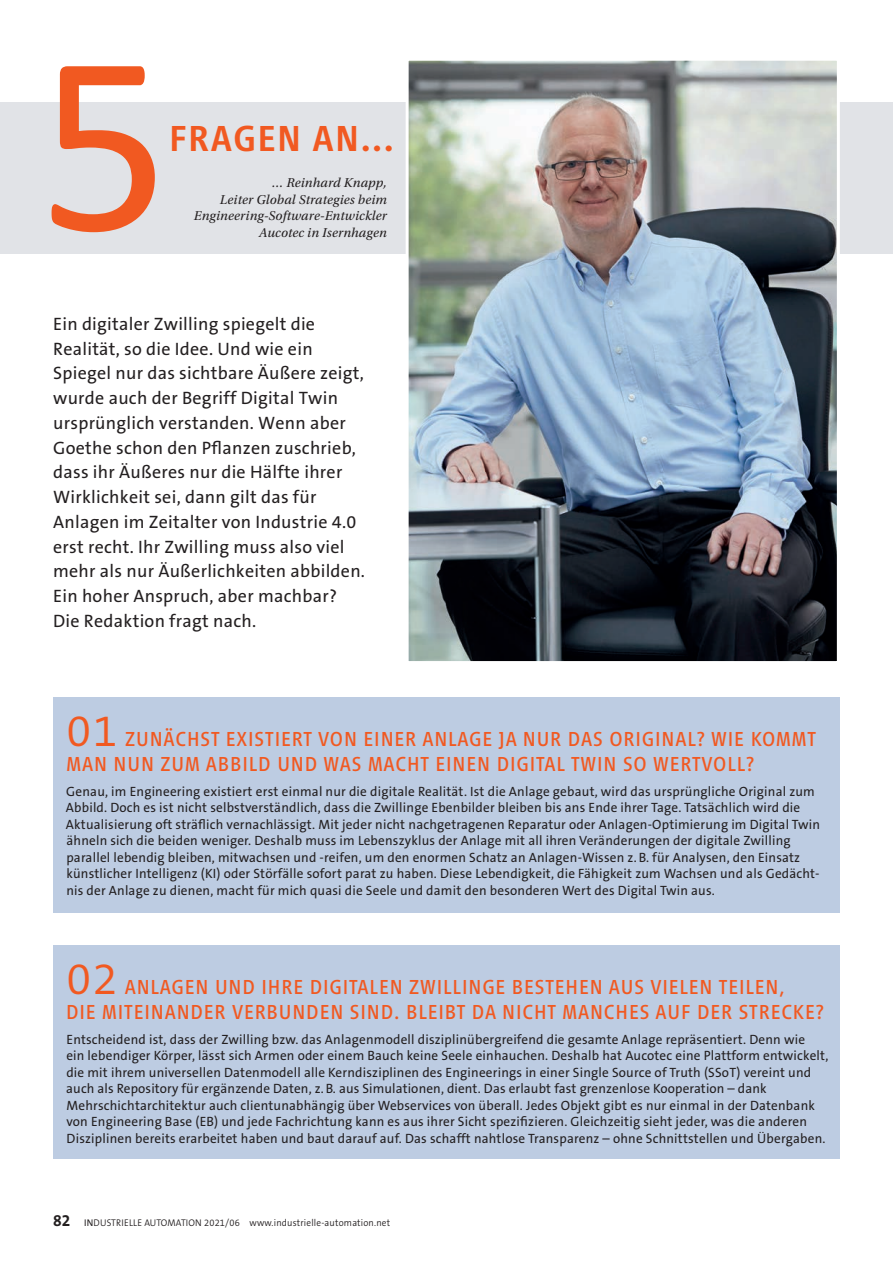
<style>
.page{position:relative;width:893px;height:1263px;background:#fff}
.page>*{position:absolute;margin:0;border:0;box-sizing:border-box;transform-origin:0 0}
.t1{font:258.75px "Calibri";color:#f15921}
.t2{font:500 37.5px "Vialog LT";letter-spacing:.04em;color:#f15921}
.t3{font:21px/25.5px "Vialog LT";letter-spacing:.04em;color:#f15921}
.t4{font:18px/24.8px "The Sans B5 Plain";letter-spacing:.015em;color:#231f20}
.t5{font:700 16.5px "The Sans B7";color:#231f20;scale:.95 1}
.t6{font:13.5px/16.5px "The Sans B5 Plain";letter-spacing:.015em;color:#231f20}
.t7{font:italic 13.5px/16.5px "Utopia Std";letter-spacing:.015em;color:#231f20;text-align:right}
.t8{font:300 9.75px "The Sans B4";letter-spacing:.02em;color:#231f20;scale:.95 1}
.s1{font-family:"The Sans B4";font-weight:300;font-size:45px}
.s2{font-family:"The Sans B5 Plain";font-weight:400}
</style>
<div class="page">
<div style="left:53px;top:697px;width:787px;height:215px;background:#bdcce2"></div>
<div style="left:53px;top:945px;width:787px;height:214px;background:#bdcce2"></div>
<div style="left:0;top:102px;width:893px;height:151px;background:#e1e3e7"></div>
<img style="left:410px;top:62px;width:426px;height:598px">
<div style="left:406px;top:58px;width:434px;height:606px;border:3px solid #fff"></div>
<h1 class="t1" style="left:39px;top:-36px;width:133px">5</h1>
<h2 class="t2" style="left:169px;top:118px;width:226px">FRAGEN AN...</h2>
<p class="t7" style="left:194px;top:175px;width:195px">… Reinhard Knapp,<br>Leiter Global Strategies beim<br>Engineering-Software-Entwickler<br>Aucotec in Isernhagen</p>
<p class="t4" style="left:53px;top:312px;width:313px">Ein digitaler Zwilling spiegelt die Realität, so die Idee. Und wie ein Spiegel nur das sichtbare Äußere zeigt, wurde auch der Begriff Digital Twin ursprünglich verstanden. Wenn aber Goethe schon den Pflanzen zuschrieb, dass ihr Äußeres nur die Hälfte ihrer Wirklichkeit sei, dann gilt das für Anlagen im Zeitalter von Industrie 4.0 erst recht. Ihr Zwilling muss also viel mehr als nur Äußerlichkeiten abbilden.<br>Ein hoher Anspruch, aber machbar?<br>Die Redaktion fragt nach.</p>
<h3 class="t3" style="left:66px;top:726px;width:751px"><span class="s1">01</span> ZUNÄCHST EXISTIERT VON EINER ANLAGE JA NUR DAS ORIGINAL? WIE KOMMT<br>MAN NUN ZUM ABBILD UND WAS MACHT EINEN DIGITAL TWIN SO WERTVOLL?</h3>
<p class="t6" style="left:66px;top:783px;width:756px">Genau, im Engineering existiert erst einmal nur die digitale Realität. Ist die Anlage gebaut, wird das ursprüngliche Original zum Abbild. Doch es ist nicht selbstverständlich, dass die Zwillinge Ebenbilder bleiben bis ans Ende ihrer Tage. Tatsächlich wird die Aktualisierung oft sträflich vernachlässigt. Mit jeder nicht nachgetragenen Reparatur oder Anlagen-Optimierung im Digital Twin ähneln sich die beiden weniger. Deshalb muss im Lebenszyklus der Anlage mit all ihren Veränderungen der digitale Zwilling parallel lebendig bleiben, mitwachsen und -reifen, um den enormen Schatz an Anlagen-Wissen z. B. für Analysen, den Einsatz künstlicher Intelligenz (KI) oder Störfälle sofort parat zu haben. Diese Lebendigkeit, die Fähigkeit zum Wachsen und als Gedächt&shy;nis der Anlage zu dienen, macht für mich quasi die Seele und damit den besonderen Wert des Digital Twin aus.</p>
<h3 class="t3" style="left:66px;top:974px;width:759px"><span class="s1">02</span> ANLAGEN UND IHRE DIGITALEN ZWILLINGE BESTEHEN AUS VIELEN TEILEN,<br>DIE MITEINANDER VERBUNDEN SIND. BLEIBT DA NICHT MANCHES AUF DER STRECKE?</h3>
<p class="t6" style="left:66px;top:1031px;width:764px">Entscheidend ist, dass der Zwilling bzw. das Anlagenmodell disziplinübergreifend die gesamte Anlage repräsentiert. Denn wie<br>ein lebendiger Körper, lässt sich Armen oder einem Bauch keine Seele einhauchen. Deshalb hat Aucotec eine Plattform entwickelt, die mit ihrem universellen Datenmodell alle Kerndisziplinen des Engineerings in einer Single Source of Truth (SSoT) vereint und auch als Repository für ergänzende Daten, z. B. aus Simulationen, dient. Das erlaubt fast grenzenlose Kooperation – dank Mehrschichtarchitektur auch clientunabhängig über Webservices von überall. Jedes Objekt gibt es nur einmal in der Datenbank von Engineering Base (EB) und jede Fachrichtung kann es aus ihrer Sicht spezifizieren. Gleichzeitig sieht jeder, was die anderen Disziplinen bereits erarbeitet haben und baut darauf auf. Das schafft nahtlose Transparenz – ohne Schnittstellen und Übergaben.</p>
<p class="t5" style="left:53px;top:1212px;width:20px">82</p>
<p class="t8" style="left:84px;top:1218px;width:324px"><span class="s2">IN</span>DUSTRIELLE AUTOMATION 2021/06 www.industrielle-automation.net</p>
</div>
